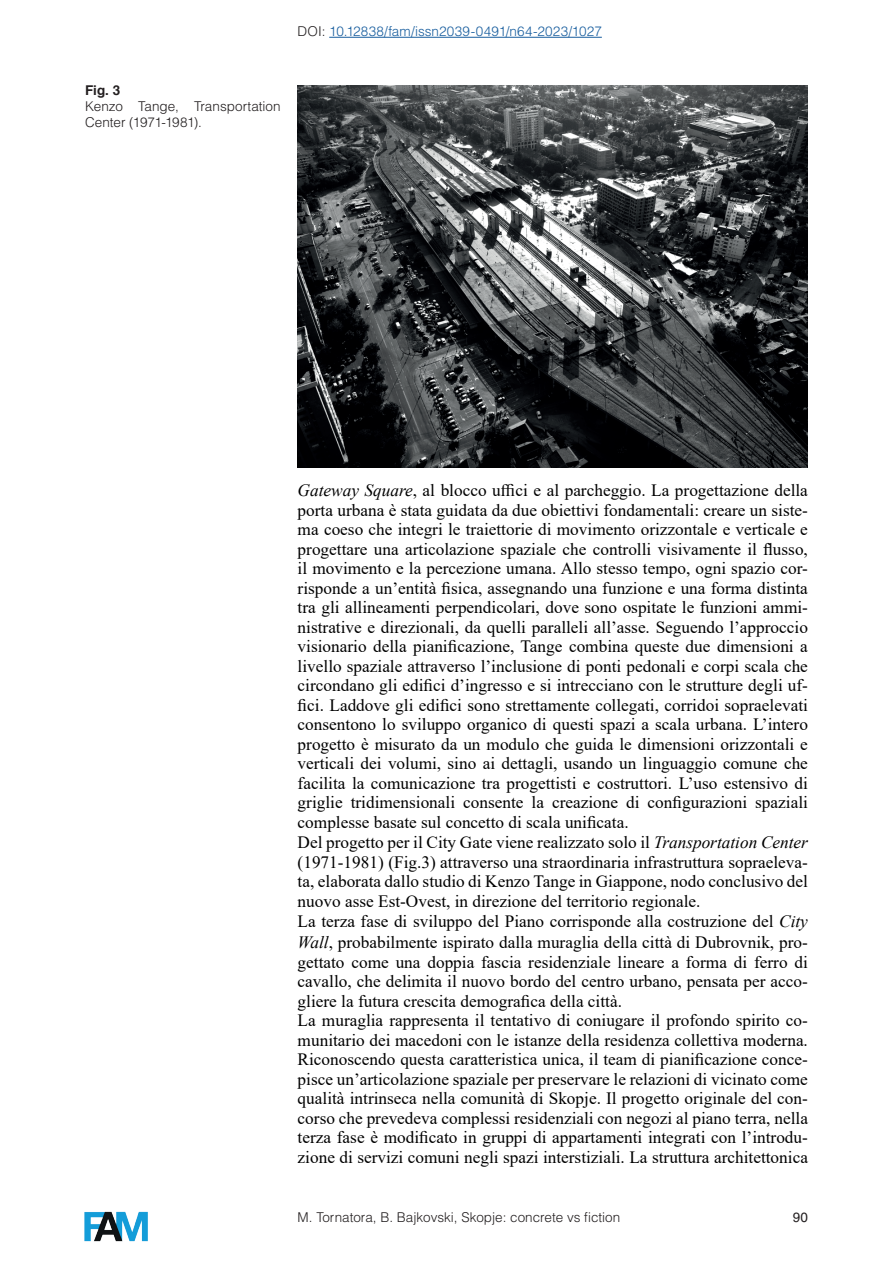
<style>
.page{position:relative;width:893px;height:1263px;background:#fff}
.page>*{position:absolute;margin:0;border:0;box-sizing:border-box;transform-origin:0 0}
.t1{font:17.25px/19.6px "Times New Roman";color:#000}
.t2{font:300 13.5px/16.2px "Helvetica LT Std";color:#231f20}
.t3{font:300 13.5px "Helvetica LT Std";letter-spacing:.01em;color:#175d9e}
.t4{font:700 13.5px "Helvetica";color:#231f20}
.t5{font:13.5px "Helvetica";color:#231f20}
.s1{color:#231f20}
.s2{font-style:italic}
</style>
<div class="page">
<img style="left:298px;top:85px;width:510px;height:382px">
<hr style="left:329px;top:37px;width:273px;height:1px;background:#175d9e">
<img style="left:84px;top:1211px;width:64px;height:31px">
<p class="t3" style="left:298px;top:23px;width:306px"><span class="s1">DOI:</span> 10.12838/fam/issn2039-0491/n64-2023/1027</p>
<p class="t4" style="left:85px;top:82px;width:37px">Fig. 3</p>
<p class="t2" style="left:85px;top:98px;width:197px">Kenzo Tange, Transportation<br>Center (1971-1981).</p>
<p class="t1" style="left:298px;top:480px;width:512px"><span class="s2">Gateway Square</span>, al blocco uffici e al parcheggio. La progettazione della porta urbana è stata guidata da due obiettivi fondamentali: creare un siste&shy;ma coeso che integri le traiettorie di movimento orizzontale e verticale e progettare una articolazione spaziale che controlli visivamente il flusso, il movimento e la percezione umana. Allo stesso tempo, ogni spazio cor&shy;risponde a un’entità fisica, assegnando una funzione e una forma distinta tra gli allineamenti perpendicolari, dove sono ospitate le funzioni ammi&shy;nistrative e direzionali, da quelli paralleli all’asse. Seguendo l’approccio visionario della pianificazione, Tange combina queste due dimensioni a livello spaziale attraverso l’inclusione di ponti pedonali e corpi scala che circondano gli edifici d’ingresso e si intrecciano con le strutture degli uf&shy;fici. Laddove gli edifici sono strettamente collegati, corridoi sopraelevati consentono lo sviluppo organico di questi spazi a scala urbana. L’intero progetto è misurato da un modulo che guida le dimensioni orizzontali e verticali dei volumi, sino ai dettagli, usando un linguaggio comune che facilita la comunicazione tra progettisti e costruttori. L’uso estensivo di griglie tridimensionali consente la creazione di configurazioni spaziali complesse basate sul concetto di scala unificata.<br>Del progetto per il City Gate viene realizzato solo il <span class="s2">Transportation Center </span>(1971-1981) (Fig.3) attraverso una straordinaria infrastruttura sopraeleva&shy;ta, elaborata dallo studio di Kenzo Tange in Giappone, nodo conclusivo del nuovo asse Est-Ovest, in direzione del territorio regionale.<br>La terza fase di sviluppo del Piano corrisponde alla costruzione del <span class="s2">City Wall</span>, probabilmente ispirato dalla muraglia della città di Dubrovnik, pro&shy;gettato come una doppia fascia residenziale lineare a forma di ferro di cavallo, che delimita il nuovo bordo del centro urbano, pensata per acco&shy;gliere la futura crescita demografica della città.<br>La muraglia rappresenta il tentativo di coniugare il profondo spirito co&shy;munitario dei macedoni con le istanze della residenza collettiva moderna.<br>Riconoscendo questa caratteristica unica, il team di pianificazione conce&shy;pisce un’articolazione spaziale per preservare le relazioni di vicinato come qualità intrinseca nella comunità di Skopje. Il progetto originale del con&shy;corso che prevedeva complessi residenziali con negozi al piano terra, nella terza fase è modificato in gruppi di appartamenti integrati con l’introdu&shy;zione di servizi comuni negli spazi interstiziali. La struttura architettonica</p>
<p class="t2" style="left:298px;top:1208px;width:324px">M. Tornatora, B. Bajkovski, Skopje: concrete vs fiction</p>
<p class="t5" style="left:793px;top:1209px;width:17px">90</p>
</div>
